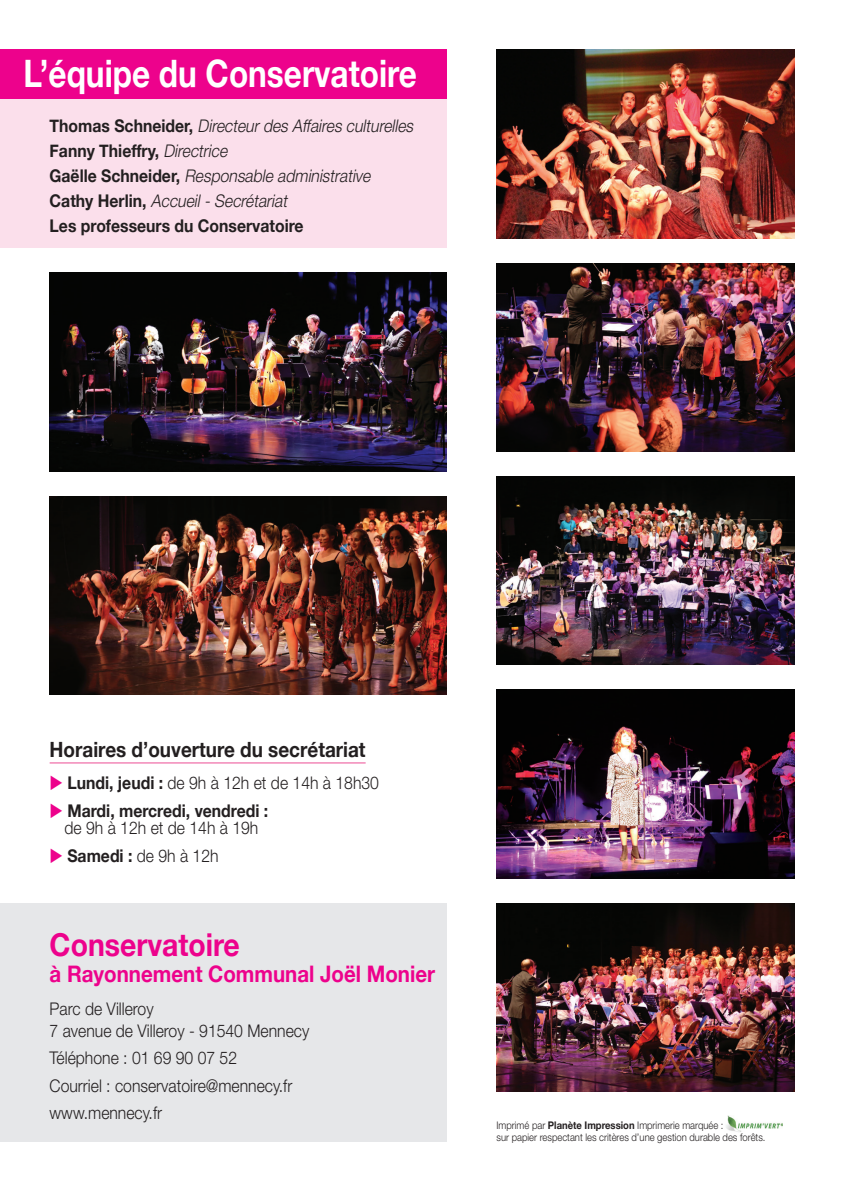
<style>
.page{position:relative;width:844px;height:1191px;background:#fff}
.page>*{position:absolute;margin:0;border:0;box-sizing:border-box;transform-origin:0 0}
.t1{font:700 37.8px "Helvetica Neue";color:#fff;scale:.83 1}
.t2{font:700 31.5px "Helvetica Neue";color:#ed028c;scale:.9 1}
.t3{font:700 22.75px "Helvetica Neue";color:#ed028c;scale:.9 1}
.t4{font:700 21px "Helvetica Neue";color:#231f20;scale:.9 1}
.t5{font:300 17.5px/27.5px "Helvetica Neue LT Std";color:#231f20;scale:.9 1}
.t6{font:italic 300 17.5px/25px "Helvetica Neue LT Std";color:#231f20;scale:.9 1}
.t7{font:700 17.5px "Helvetica Neue";color:#231f20;scale:.9 1}
.t8{font:300 10.5px/12.6px "Helvetica Neue LT Std";color:#231f20;scale:.9 1}
.s1{font-family:"Helvetica Neue";font-weight:700;font-style:normal}
.s2{font-family:"Helvetica Neue LT Std";font-weight:300;font-style:italic}
.s3{color:#ed028c}
.s4{font-family:"Helvetica Neue";font-weight:700}
</style>
<div class="page">
<img style="left:496px;top:50px;width:298px;height:188px">
<img style="left:496px;top:263px;width:298px;height:188px">
<img style="left:496px;top:476px;width:298px;height:189px">
<img style="left:496px;top:690px;width:298px;height:188px">
<img style="left:496px;top:903px;width:298px;height:188px">
<img style="left:50px;top:496px;width:396px;height:198px">
<img style="left:50px;top:273px;width:396px;height:198px">
<div style="left:0;top:50px;width:446px;height:49px;background:#ed028c"></div>
<div style="left:0;top:99px;width:446px;height:149px;background:#fbdfeb"></div>
<hr style="left:50px;top:762px;width:315px;height:1px;background:#f499c2">
<div style="left:0;top:903px;width:446px;height:238px;background:#e6e7e9"></div>
<img style="left:726px;top:1115px;width:56px;height:17px">
<h1 class="t1" style="left:23px;top:50px;width:475px">L’équipe du Conservatoire</h1>
<p class="t6" style="left:50px;top:113px;width:409px"><span class="s1">T h o m a s S c h n e i d e r,</span> Directeurdes Affaires culturelles</p>
<p class="t7" style="left:50px;top:140px;width:203px">Fanny Thieffry, <span class="s2">Directrice</span></p>
<p class="t6" style="left:50px;top:163px;width:362px"><span class="s1">G a ë l l e S c h n e i d e r,</span> Responsable administrative<br><span class="s1">C a t h y H e r l i n ,</span> Accueil-Secrétariat</p>
<p class="t7" style="left:50px;top:215px;width:283px">Les professeurs du Conservatoire</p>
<p class="t4" style="left:50px;top:736px;width:352px">Horaires d’ouverture du secrétariat</p>
<p class="t5" style="left:50px;top:769px;width:367px"><span class="s3">◆</span> <span class="s4">Lundi, jeudi :</span> de 9h à 12h et de 14h à 18h30</p>
<p class="t7" style="left:50px;top:800px;width:244px"><span class="s3">◆</span> Mardi, mercredi, vendredi :</p>
<p class="t5" style="left:64px;top:814px;width:217px">de 9h à 12h et de 14h à 19h</p>
<p class="t5" style="left:50px;top:841px;width:189px"><span class="s3">◆</span> <span class="s4">Samedi :</span> de 9h à 12h</p>
<h2 class="t2" style="left:50px;top:925px;width:213px">Conservatoire</h2>
<h3 class="t3" style="left:50px;top:960px;width:429px">à Rayonnement Communal Joël Monier</h3>
<p class="t5" style="left:50px;top:996px;width:290px;line-height:22.4px">Parc de Villeroy<br>7 avenue de Villeroy - 91540 Mennecy</p>
<p class="t5" style="left:50px;top:1044px;width:271px">Téléphone : 01 69 90 07 52<br>Courriel : conservatoire@mennecy.fr www.mennecy.fr</p>
<p class="t8" style="left:496px;top:1118px;width:300px">Imprimé par <span class="s4">Planète Impression</span> Imprimerie marquée :<br>sur papier respectant les critères d’une gestion durable des forêts.</p>
</div>
